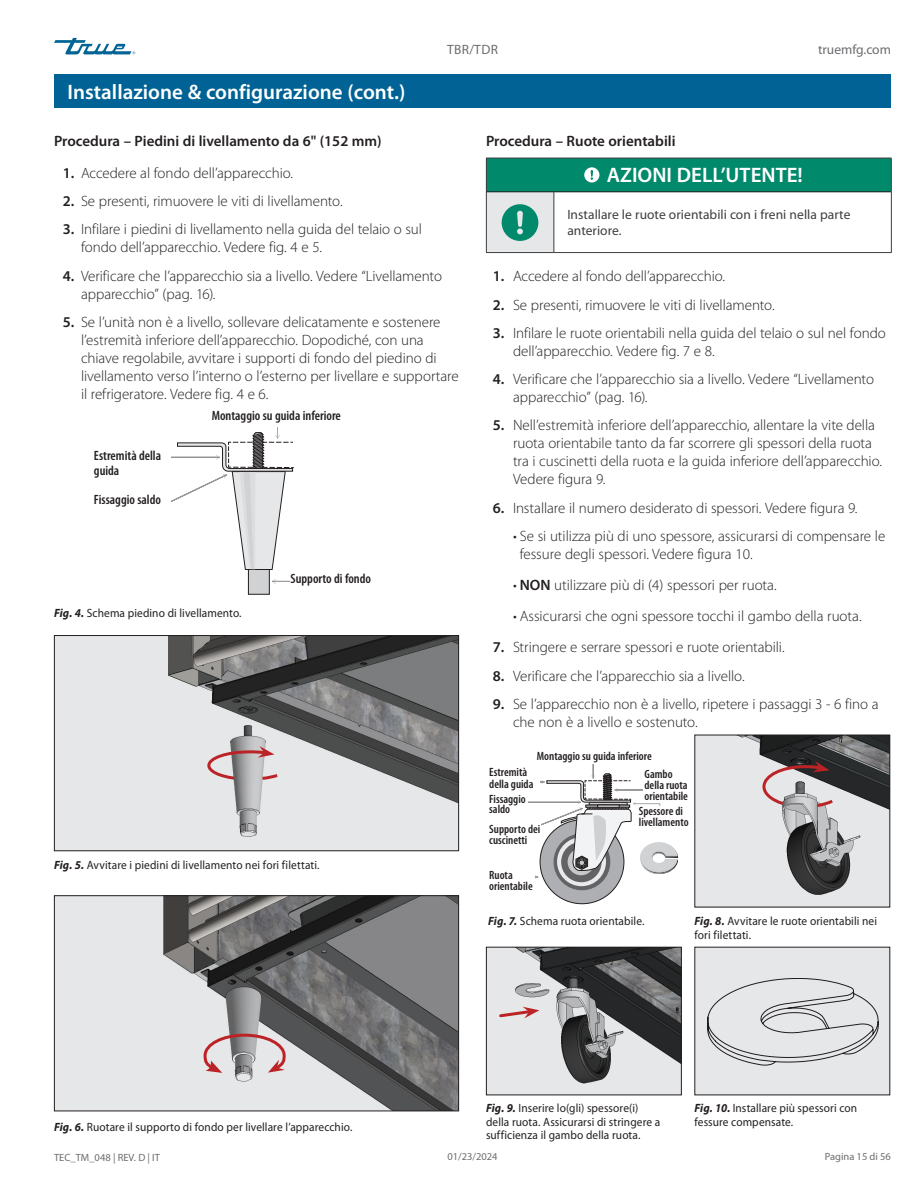
<style>
.page{position:relative;width:918px;height:1188px;background:#fff}
.page>*{position:absolute;margin:0;border:0;box-sizing:border-box;transform-origin:0 0}
.Title_bar_Page_header{font:600 21px "Myriad Pro";color:#fff}
.Tables_title_bar{font:600 21px "Myriad Pro";color:#fff}
.t1{font:300 15px/18px "Myriad Pro";letter-spacing:-.005em;color:#231f20}
.Body_Text_light_Normal{font:600 15px "Myriad Pro";color:#231f20}
.Subhead_NO_underscore_H2{font:600 15px "Myriad Pro";color:#231f20}
.t2{font:600 condensed 14.55px "Myriad Pro";letter-spacing:.01em;color:#231f20}
.Body_Text_light_Normal-2{font:600 condensed 13.5px/14.4px "Myriad Pro";color:#231f20}
.Table_text{font:13.5px/16.5px "Myriad Pro";letter-spacing:.005em;color:#3e3e3f}
.t3{font:13.5px "Myriad Pro";color:#6c6d70}
.Caption_FIG_Regular{font:12px/13.5px "Myriad Pro";letter-spacing:.01em;color:#231f20;scale:.95 1}
.Body_Text_light_Normal-3{font:600 condensed 12px/10.8px "Myriad Pro";color:#231f20}
.t4{font:10.5px "Myriad Pro";color:#6c6d70}
.s1{font-weight:600}
.s2{font-weight:700;font-style:italic}
</style>
<div class="page">
<svg style="left:54px;top:38px;width:81px;height:16px"></svg>
<div style="left:54px;top:636px;width:405px;height:215px;background:#e6e7e9"></div>
<img style="left:168px;top:637px;width:289px;height:200px">
<div style="left:54px;top:635px;width:405px;height:216px;border:1px solid #231f20"></div>
<svg style="left:206px;top:746px;width:75px;height:36px"></svg>
<svg style="left:272px;top:579px;width:18px;height:5px"></svg>
<div style="left:248px;top:568px;width:22px;height:27px;background:#d1d2d4;border:1px solid #231f20"></div>
<svg style="left:171px;top:427px;width:123px;height:143px"></svg>
<div style="left:54px;top:74px;width:837px;height:34px;background:#016395"></div>
<div style="left:540px;top:820px;width:84px;height:84px;background:#aeafb3;border-radius:50%"></div>
<svg style="left:554px;top:834px;width:56px;height:56px"></svg>
<svg style="left:557px;top:837px;width:49px;height:49px"></svg>
<div style="left:561px;top:842px;width:41px;height:40px;background:#636366;border-radius:50%"></div>
<svg style="left:528px;top:764px;width:150px;height:115px"></svg>
<div style="left:695px;top:735px;width:195px;height:172px;background:#e6e7e9"></div>
<img style="left:741px;top:737px;width:147px;height:158px">
<div style="left:694px;top:735px;width:196px;height:172px;border:1px solid #231f20"></div>
<div style="left:695px;top:947px;width:195px;height:148px;background:#e6e7e9"></div>
<svg style="left:707px;top:978px;width:172px;height:87px"></svg>
<img style="left:488px;top:949px;width:192px;height:144px">
<div style="left:486px;top:947px;width:196px;height:148px;border:1px solid #231f20"></div>
<svg style="left:497px;top:1007px;width:42px;height:12px"></svg>
<div style="left:54px;top:896px;width:405px;height:215px;background:#e6e7e9"></div>
<img style="left:163px;top:897px;width:294px;height:212px">
<div style="left:54px;top:895px;width:405px;height:216px;border:1px solid #231f20"></div>
<svg style="left:202px;top:1032px;width:85px;height:41px"></svg>
<svg style="left:761px;top:761px;width:75px;height:48px"></svg>
<div style="left:486px;top:158px;width:405px;height:34px;background:#00896b"></div>
<div style="left:486px;top:192px;width:68px;height:61px;background:#e6e7e9"></div>
<hr style="left:486px;top:158px;width:68px;height:1px;background:#3e3e3f">
<hr style="left:486px;top:158px;width:1px;height:34px;background:#3e3e3f">
<hr style="left:554px;top:158px;width:338px;height:1px;background:#3e3e3f">
<hr style="left:891px;top:158px;width:1px;height:34px;background:#3e3e3f">
<hr style="left:486px;top:192px;width:1px;height:60px;background:#3e3e3f">
<hr style="left:554px;top:192px;width:1px;height:60px;background:#3e3e3f">
<hr style="left:891px;top:192px;width:1px;height:60px;background:#3e3e3f">
<hr style="left:486px;top:252px;width:68px;height:1px;background:#3e3e3f">
<hr style="left:554px;top:252px;width:338px;height:1px;background:#3e3e3f">
<hr style="left:487px;top:191px;width:67px;height:1px;background:#231f20">
<hr style="left:554px;top:191px;width:337px;height:1px;background:#231f20">
<svg style="left:584px;top:167px;width:15px;height:16px"></svg>
<svg style="left:502px;top:204px;width:36px;height:37px"></svg>
<div style="left:645px;top:769px;width:44px;height:33px;background:#fff"></div>
<div style="left:639px;top:806px;width:54px;height:31px;background:#fff"></div>
<div style="left:489px;top:824px;width:52px;height:24px;background:#fff"></div>
<div style="left:489px;top:870px;width:46px;height:24px;background:#fff"></div>
<div style="left:489px;top:767px;width:50px;height:23px;background:#fff"></div>
<p class="Title_bar_Page_header" style="left:68px;top:80px;width:339px">Installazione &amp; configurazione (cont.)</p>
<p class="t3" style="left:447px;top:42px;width:52px">TBR/TDR</p>
<p class="t3" style="left:818px;top:42px;width:74px">truemfg.com</p>
<p class="Body_Text_light_Normal" style="left:54px;top:133px;width:329px">Procedura – Piedini di livellamento da 6" (152 mm)</p>
<p class="Subhead_NO_underscore_H2" style="left:486px;top:133px;width:191px">Procedura – Ruote orientabili</p>
<p class="t1" style="left:63px;top:164px;width:232px"><span class="s1">1.</span> Accedere al fondo dell’apparecchio.</p>
<p class="t1" style="left:63px;top:192px;width:281px"><span class="s1">2.</span> Se presenti, rimuovere le viti di livellamento.</p>
<p class="t1" style="left:81px;top:221px;width:342px;text-indent:-18px"><span class="s1">3.</span> Infilare i piedini di livellamento nella guida del telaio o sul fondo dell’apparecchio. Vedere fig. 4 e 5.</p>
<p class="t1" style="left:81px;top:267px;width:362px;text-indent:-18px"><span class="s1">4.</span> Verificare che l’apparecchio sia a livello. Vedere “Livellamento apparecchio” (pag. 16).</p>
<p class="t1" style="left:81px;top:313px;width:379px;text-indent:-18px"><span class="s1">5.</span> Se l’unità non è a livello, sollevare delicatamente e sostenere l’estremità inferiore dell’apparecchio. Dopodiché, con una chiave regolabile, avvitare i supporti di fondo del piedino di livellamento verso l’interno o l’esterno per livellare e supportare il refrigeratore. Vedere fig. 4 e 6.</p>
<p class="Tables_title_bar" style="left:607px;top:163px;width:198px">AZIONI DELL’UTENTE!</p>
<p class="Table_text" style="left:567px;top:206px;width:285px">Installare le ruote orientabili con i freni nella parte anteriore.</p>
<p class="t1" style="left:493px;top:268px;width:234px"><span class="s1">1.</span> Accedere al fondo dell’apparecchio.</p>
<p class="t1" style="left:493px;top:296px;width:283px"><span class="s1">2.</span> Se presenti, rimuovere le viti di livellamento.</p>
<p class="t1" style="left:513px;top:324px;width:374px;text-indent:-20px"><span class="s1">3.</span> Infilare le ruote orientabili nella guida del telaio o sul nel fondo dell’apparecchio. Vedere fig. 7 e 8.</p>
<p class="t1" style="left:513px;top:370px;width:362px;text-indent:-20px"><span class="s1">4.</span> Verificare che l’apparecchio sia a livello. Vedere “Livellamento apparecchio” (pag. 16).</p>
<p class="t1" style="left:513px;top:417px;width:371px;text-indent:-20px"><span class="s1">5.</span> Nell’estremità inferiore dell’apparecchio, allentare la vite della ruota orientabile tanto da far scorrere gli spessori della ruota tra i cuscinetti della ruota e la guida inferiore dell’apparecchio.<br>Vedere figura 9.</p>
<p class="t1" style="left:493px;top:499px;width:366px"><span class="s1">6.</span> Installare il numero desiderato di spessori. Vedere figura 9.</p>
<p class="t1" style="left:520px;top:527px;width:367px;text-indent:-7px">• Se si utilizza più di uno spessore, assicurarsi di compensare le fessure degli spessori. Vedere figura 10.</p>
<p class="t1" style="left:513px;top:576px;width:265px">• <span class="s1">NON</span> utilizzare più di (4) spessori per ruota.</p>
<p class="t1" style="left:513px;top:608px;width:350px">• Assicurarsi che ogni spessore tocchi il gambo della ruota.</p>
<p class="t1" style="left:493px;top:639px;width:293px"><span class="s1">7.</span> Stringere e serrare spessori e ruote orientabili.</p>
<p class="t1" style="left:493px;top:667px;width:253px"><span class="s1">8.</span> Verificare che l’apparecchio sia a livello.</p>
<p class="t1" style="left:513px;top:695px;width:367px;text-indent:-20px"><span class="s1">9.</span> Se l’apparecchio non è a livello, ripetere i passaggi 3 - 6 fino a che non è a livello e sostenuto.</p>
<p class="Body_Text_light_Normal-2" style="left:212px;top:408px;width:131px">Montaggio su guida inferiore</p>
<p class="t2" style="left:227px;top:409px;width:102px">Lower Rail Assembly</p>
<p class="Body_Text_light_Normal-2" style="left:94px;top:449px;width:69px">Estremità della guida</p>
<p class="Body_Text_light_Normal-2" style="left:94px;top:493px;width:69px">Fissaggio saldo</p>
<p class="t2" style="left:126px;top:449px;width:41px">Rail End</p>
<p class="t2" style="left:126px;top:493px;width:41px">Snug Fit</p>
<p class="Body_Text_light_Normal-2" style="left:291px;top:572px;width:82px">Supporto di fondo</p>
<p class="t2" style="left:293px;top:573px;width:66px">Bottom Stem</p>
<p class="Caption_FIG_Regular" style="left:54px;top:606px;width:199px"><span class="s2">Fig. 4.</span> Schema piedino di livellamento.</p>
<p class="Caption_FIG_Regular" style="left:54px;top:858px;width:281px"><span class="s2">Fig. 5.</span> Avvitare i piedini di livellamento nei fori filettati.</p>
<p class="Caption_FIG_Regular" style="left:54px;top:1120px;width:316px"><span class="s2">Fig. 6.</span> Ruotare il supporto di fondo per livellare l’apparecchio.</p>
<p class="Body_Text_light_Normal-3" style="left:537px;top:751px;width:116px">Montaggio su guida inferiore</p>
<p class="Body_Text_light_Normal-3" style="left:551px;top:752px;width:84px">Lower Rail Assembly</p>
<p class="Body_Text_light_Normal-3" style="left:489px;top:766px;width:46px;line-height:12px">Estremità della guida</p>
<p class="Body_Text_light_Normal-3" style="left:490px;top:777px;width:34px">Rail End</p>
<p class="Body_Text_light_Normal-3" style="left:489px;top:793px;width:38px">Fissaggio saldo</p>
<p class="Body_Text_light_Normal-3" style="left:491px;top:796px;width:34px">Snug Fit<br>Here</p>
<p class="Body_Text_light_Normal-3" style="left:489px;top:824px;width:53px">Supporto dei cuscinetti</p>
<p class="Body_Text_light_Normal-3" style="left:489px;top:870px;width:45px">Ruota orientabile</p>
<p class="Body_Text_light_Normal-3" style="left:490px;top:826px;width:33px">Bearing<br>Ra e</p>
<p class="Body_Text_light_Normal-3" style="left:490px;top:871px;width:27px">Cas or</p>
<p class="Body_Text_light_Normal-3" style="left:645px;top:769px;width:45px">Gambo della ruota orientabile</p>
<p class="Body_Text_light_Normal-3" style="left:645px;top:775px;width:27px">Castor<br>Stem</p>
<p class="Body_Text_light_Normal-3" style="left:639px;top:806px;width:51px">Spessore di livellamento</p>
<p class="Body_Text_light_Normal-3" style="left:646px;top:817px;width:36px">Leveling</p>
<p class="Caption_FIG_Regular" style="left:488px;top:915px;width:166px"><span class="s2">Fig. 7.</span> Schema ruota orientabile.</p>
<p class="Caption_FIG_Regular" style="left:694px;top:915px;width:194px"><span class="s2">Fig. 8.</span> Avvitare le ruote orientabili nei fori filettati.</p>
<p class="Caption_FIG_Regular" style="left:486px;top:1101px;width:185px"><span class="s2">Fig. 9.</span> Inserire lo(gli) spessore(i) della ruota. Assicurarsi di stringere a sufficienza il gambo della ruota.</p>
<p class="Caption_FIG_Regular" style="left:694px;top:1101px;width:173px"><span class="s2">Fig. 10.</span> Installare più spessori con fessure compensate.</p>
<p class="t4" style="left:54px;top:1151px;width:108px">TEC_TM_048 | REV. D | IT</p>
<p class="t4" style="left:447px;top:1150px;width:52px">01/23/2024</p>
<p class="t4" style="left:825px;top:1150px;width:68px">Pagina 15 di 56</p>
</div>
